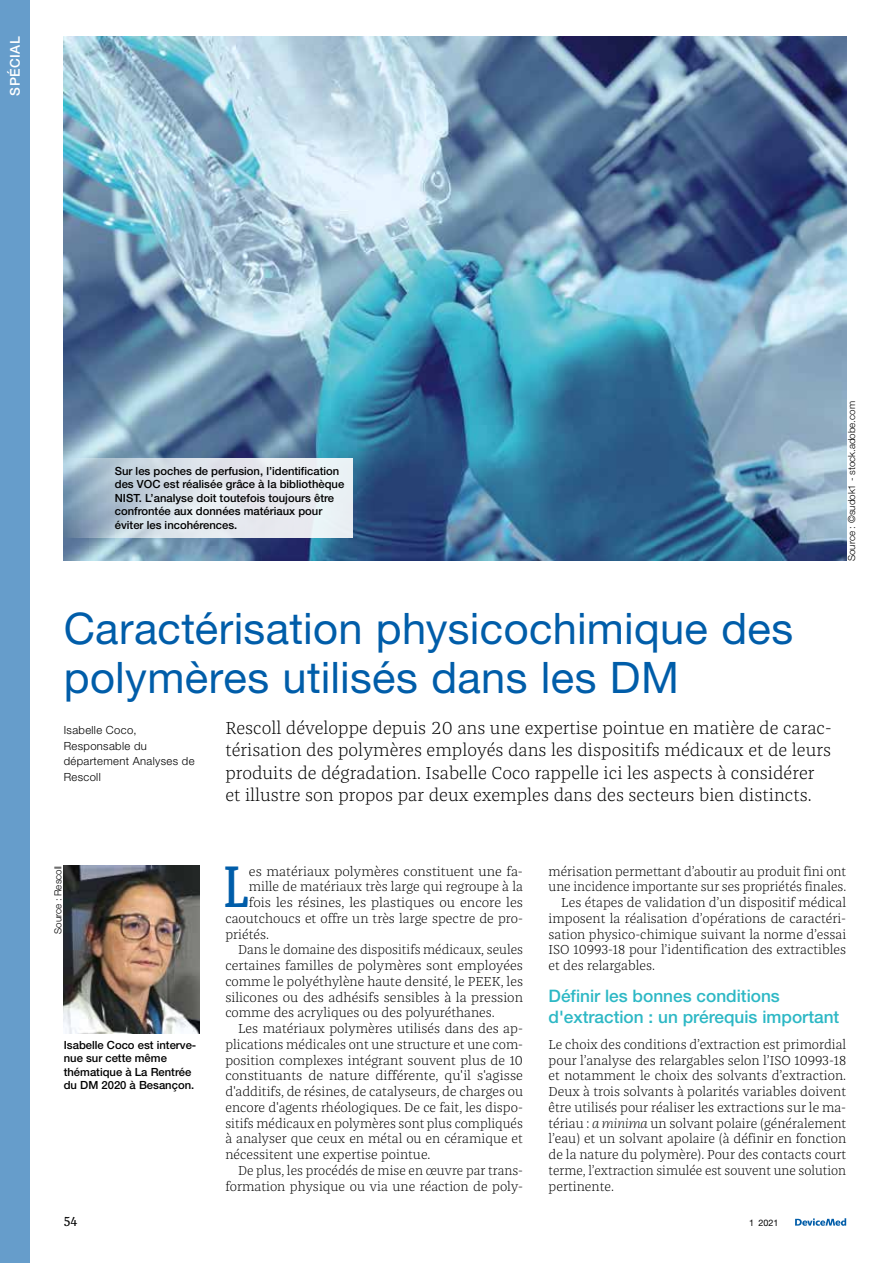
<style>
.page{position:relative;width:893px;height:1263px;background:#fff}
.page>*{position:absolute;margin:0;border:0;box-sizing:border-box;transform-origin:0 0}
.t1{font:500 60.9px "Franziska Pro";color:#005da9;scale:.75 1}
.t2{font:43.5px/49.5px "Helvetica Neue LT Std";letter-spacing:.005em;color:#005da9}
.t3{font:300 18px/22.5px "Franziska Pro";color:#000}
.t4{font:500 17.25px/21px "Helvetica Neue LT Std";color:#2db8c5}
.t5{font:300 13.5px/15.8px "Franziska Pro";color:#000;text-align:justify}
.t6{font:500 13.5px "Helvetica Neue LT Std";letter-spacing:.04em;color:#fff}
.t7{font:13.5px "Franziska Pro";color:#000}
.t8{font:500 11.25px/13.5px "Helvetica Neue LT Std";color:#000}
.t9{font:300 11.25px/15.8px "Helvetica Neue LT Std";letter-spacing:.03em;color:#000}
.t10{font:300 9.75px "Helvetica Neue LT Std";color:#000}
.t11{font:9px "Helvetica Neue LT Std";color:#000}
.s1{font-style:italic}
</style>
<div class="page">
<div style="left:0;top:0;width:30px;height:1263px;background:#669dcb"></div>
<svg style="left:795px;top:1218px;width:51px;height:8px"></svg>
<img style="left:64px;top:36px;width:782px;height:525px">
<svg style="left:64px;top:458px;width:289px;height:79px;background:#d1dbe4"></svg>
<img style="left:64px;top:866px;width:136px;height:167px">
<p class="t6" style="left:7px;top:96px;width:61px;rotate:-90deg">SPÉCIAL</p>
<p class="t8" style="left:115px;top:464px;width:231px">Sur les poches de perfusion, l’identification des VOC est réalisée grâce à la bibliothèque NIST. L’analyse doit toutefois toujours être confrontée aux données matériaux pour éviter les incohérences.</p>
<p class="t10" style="left:846px;top:561px;width:161px;rotate:-90deg">Source : ©sudok1 - stock.adobe.com</p>
<h2 class="t2" style="left:64px;top:603px;width:731px">Caractérisation physicochimique des polymères utilisés dans les DM</h2>
<p class="t3" style="left:225px;top:716px;width:608px">Rescoll développe depuis 20 ans une expertise pointue en matière de carac&shy;térisation des polymères employés dans les dispositifs médicaux et de leurs produits de dégradation. Isabelle Coco rappelle ici les aspects à considérer et illustre son propos par deux exemples dans des secteurs bien distincts.</p>
<p class="t9" style="left:64px;top:722px;width:132px">Isabelle Coco,<br>Responsable du département Analyses de<br>Rescoll</p>
<p class="t10" style="left:52px;top:934px;width:70px;rotate:-90deg">Source : Rescoll</p>
<p class="t8" style="left:64px;top:1038px;width:134px">Isabelle Coco est interve&shy;nue sur cette même thématique à La Rentrée du DM 2020 à Besançon.</p>
<h1 class="t1" style="left:223px;top:848px;width:35px">L</h1>
<p class="t5" style="left:249px;top:863px;width:276px">es matériaux polymères constituent une fa-</p>
<p class="t5" style="left:249px;top:879px;width:276px">mille de matériaux très large qui regroupe à la</p>
<p class="t5" style="left:249px;top:895px;width:276px">fois les résines, les plastiques ou encore les</p>
<p class="t5" style="left:225px;top:910px;width:299px">caoutchoucs et offre un très large spectre de pro-</p>
<p class="t5" style="left:225px;top:926px;width:45px">priétés.</p>
<p class="t5" style="left:238px;top:942px;width:286px">Dans le domaine des dispositifs médicaux, seules</p>
<p class="t5" style="left:225px;top:958px;width:299px">certaines familles de polymères sont employées</p>
<p class="t5" style="left:225px;top:973px;width:299px">comme le polyéthylène haute densité, le PEEK, les</p>
<p class="t5" style="left:225px;top:989px;width:299px">silicones ou des adhésifs sensibles à la pression</p>
<p class="t5" style="left:225px;top:1005px;width:271px">comme des acryliques ou des polyuréthanes.</p>
<p class="t5" style="left:238px;top:1021px;width:286px">Les matériaux polymères utilisés dans des ap-</p>
<p class="t5" style="left:225px;top:1036px;width:299px">plications médicales ont une structure et une com-</p>
<p class="t5" style="left:225px;top:1052px;width:299px">position complexes intégrant souvent plus de 10</p>
<p class="t5" style="left:225px;top:1068px;width:299px">constituants de nature différente, qu'il s'agisse</p>
<p class="t5" style="left:225px;top:1084px;width:299px">d'additifs, de résines, de catalyseurs, de charges ou</p>
<p class="t5" style="left:225px;top:1099px;width:299px">encore d'agents rhéologiques. De ce fait, les dispo-</p>
<p class="t5" style="left:225px;top:1115px;width:299px">sitifs médicaux en polymères sont plus compliqués</p>
<p class="t5" style="left:225px;top:1131px;width:299px">à analyser que ceux en métal ou en céramique et</p>
<p class="t5" style="left:225px;top:1147px;width:207px">nécessitent une expertise pointue.</p>
<p class="t5" style="left:238px;top:1162px;width:286px">De plus, les procédés de mise en œuvre par trans-</p>
<p class="t5" style="left:225px;top:1178px;width:299px">formation physique ou via une réaction de poly-</p>
<p class="t5" style="left:549px;top:863px;width:299px">mérisation permettant d’aboutir au produit fini ont</p>
<p class="t5" style="left:549px;top:879px;width:299px">une incidence importante sur ses propriétés finales.</p>
<p class="t5" style="left:561px;top:895px;width:286px">Les étapes de validation d’un dispositif médical</p>
<p class="t5" style="left:549px;top:910px;width:299px">imposent la réalisation d’opérations de caractéri-</p>
<p class="t5" style="left:549px;top:926px;width:299px">sation physico-chimique suivant la norme d’essai</p>
<p class="t5" style="left:549px;top:942px;width:299px">ISO 10993-18 pour l’identification des extractibles</p>
<p class="t5" style="left:549px;top:958px;width:108px">et des relargables.</p>
<p class="t4" style="left:549px;top:985px;width:292px">Définir les bonnes conditions d'extraction : un prérequis important</p>
<p class="t5" style="left:549px;top:1036px;width:299px">Le choix des conditions d’extraction est primordial pour l’analyse des relargables selon l’ISO 10993-18 et notamment le choix des solvants d’extraction.<br>Deux à trois solvants à polarités variables doivent être utilisés pour réaliser les extractions sur le ma&shy;tériau : <span class="s1">a minima</span> un solvant polaire (généralement l’eau) et un solvant apolaire (à définir en fonction de la nature du polymère). Pour des contacts court terme, l’extraction simulée est souvent une solution pertinente.</p>
<p class="t7" style="left:64px;top:1213px;width:15px">54</p>
<p class="t11" style="left:749px;top:1217px;width:31px">1 2021</p>
</div>
